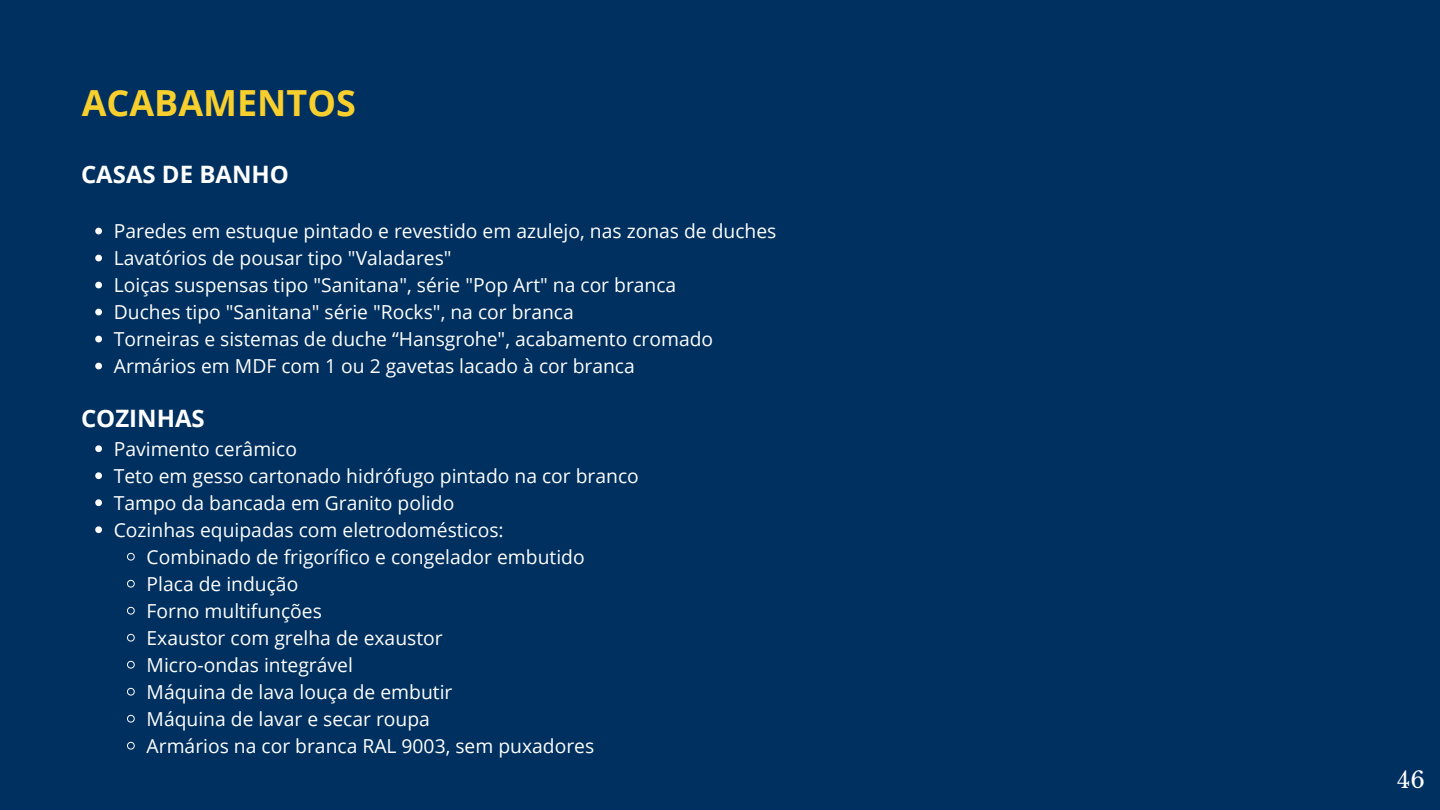
<style>
.page{position:relative;width:1440px;height:810px;background:#00305f}
.page>*{position:absolute;margin:0;border:0;box-sizing:border-box;transform-origin:0 0}
.t1{font:700 36px "Open Sans";color:#f8cf2c}
.t2{font:700 24px "Open Sans";color:#fefefe}
.t3{font:22.6px "Libre Baskerville";color:#fff}
.t4{font:19.3px "Open Sans";color:#fefefe}
</style>
<div class="page">
<svg style="left:95px;top:228px;width:7px;height:6px"></svg>
<svg style="left:95px;top:255px;width:7px;height:6px"></svg>
<svg style="left:95px;top:282px;width:7px;height:6px"></svg>
<svg style="left:95px;top:309px;width:7px;height:6px"></svg>
<svg style="left:95px;top:336px;width:7px;height:6px"></svg>
<svg style="left:95px;top:363px;width:7px;height:6px"></svg>
<svg style="left:95px;top:445px;width:7px;height:7px"></svg>
<svg style="left:95px;top:472px;width:7px;height:7px"></svg>
<svg style="left:95px;top:499px;width:7px;height:7px"></svg>
<svg style="left:95px;top:526px;width:7px;height:7px"></svg>
<svg style="left:127px;top:552px;width:8px;height:9px"></svg>
<svg style="left:127px;top:579px;width:8px;height:9px"></svg>
<svg style="left:127px;top:606px;width:8px;height:9px"></svg>
<svg style="left:127px;top:633px;width:8px;height:9px"></svg>
<svg style="left:127px;top:660px;width:8px;height:9px"></svg>
<svg style="left:127px;top:687px;width:8px;height:9px"></svg>
<svg style="left:127px;top:714px;width:8px;height:9px"></svg>
<svg style="left:127px;top:741px;width:8px;height:9px"></svg>
<p class="t1" style="left:82px;top:77px;width:276px">ACABAMENTOS</p>
<h1 class="t2" style="left:81px;top:157px;width:209px">CASAS DE BANHO</h1>
<h2 class="t4" style="left:114px;top:218px;width:664px">Paredes em estuque pintado e revestido em azulejo, nas zonas de duches</h2>
<p class="t4" style="left:114px;top:245px;width:339px">Lavatórios de pousar tipo "Valadares"</p>
<p class="t4" style="left:114px;top:272px;width:564px">Loiças suspensas tipo "Sanitana", série "Pop Art" na cor branca</p>
<p class="t4" style="left:114px;top:299px;width:462px">Duches tipo "Sanitana" série "Rocks", na cor branca</p>
<p class="t4" style="left:114px;top:326px;width:601px">Torneiras e sistemas de duche “Hansgrohe", acabamento cromado</p>
<p class="t4" style="left:114px;top:353px;width:523px">Armários em MDF com 1 ou 2 gavetas lacado à cor branca</p>
<p class="t2" style="left:81px;top:402px;width:125px">COZINHAS</p>
<p class="t4" style="left:114px;top:435px;width:185px">Pavimento cerâmico</p>
<p class="t4" style="left:114px;top:462px;width:527px">Teto em gesso cartonado hidrófugo pintado na cor branco</p>
<p class="t4" style="left:114px;top:489px;width:342px">Tampo da bancada em Granito polido</p>
<p class="t4" style="left:114px;top:516px;width:391px">Cozinhas equipadas com eletrodomésticos:</p>
<p class="t4" style="left:147px;top:543px;width:440px">Combinado de frigorífico e congelador embutido</p>
<p class="t4" style="left:147px;top:570px;width:153px">Placa de indução</p>
<p class="t4" style="left:147px;top:597px;width:177px">Forno multifunções</p>
<p class="t4" style="left:147px;top:624px;width:298px">Exaustor com grelha de exaustor</p>
<p class="t4" style="left:147px;top:651px;width:208px">Micro-ondas integrável</p>
<p class="t4" style="left:147px;top:678px;width:307px">Máquina de lava louça de embutir</p>
<p class="t4" style="left:147px;top:705px;width:285px">Máquina de lavar e secar roupa</p>
<p class="t4" style="left:147px;top:732px;width:449px">Armários na cor branca RAL 9003, sem puxadores</p>
<h2 class="t3" style="left:1397px;top:766px;width:29px">46</h2>
</div>
